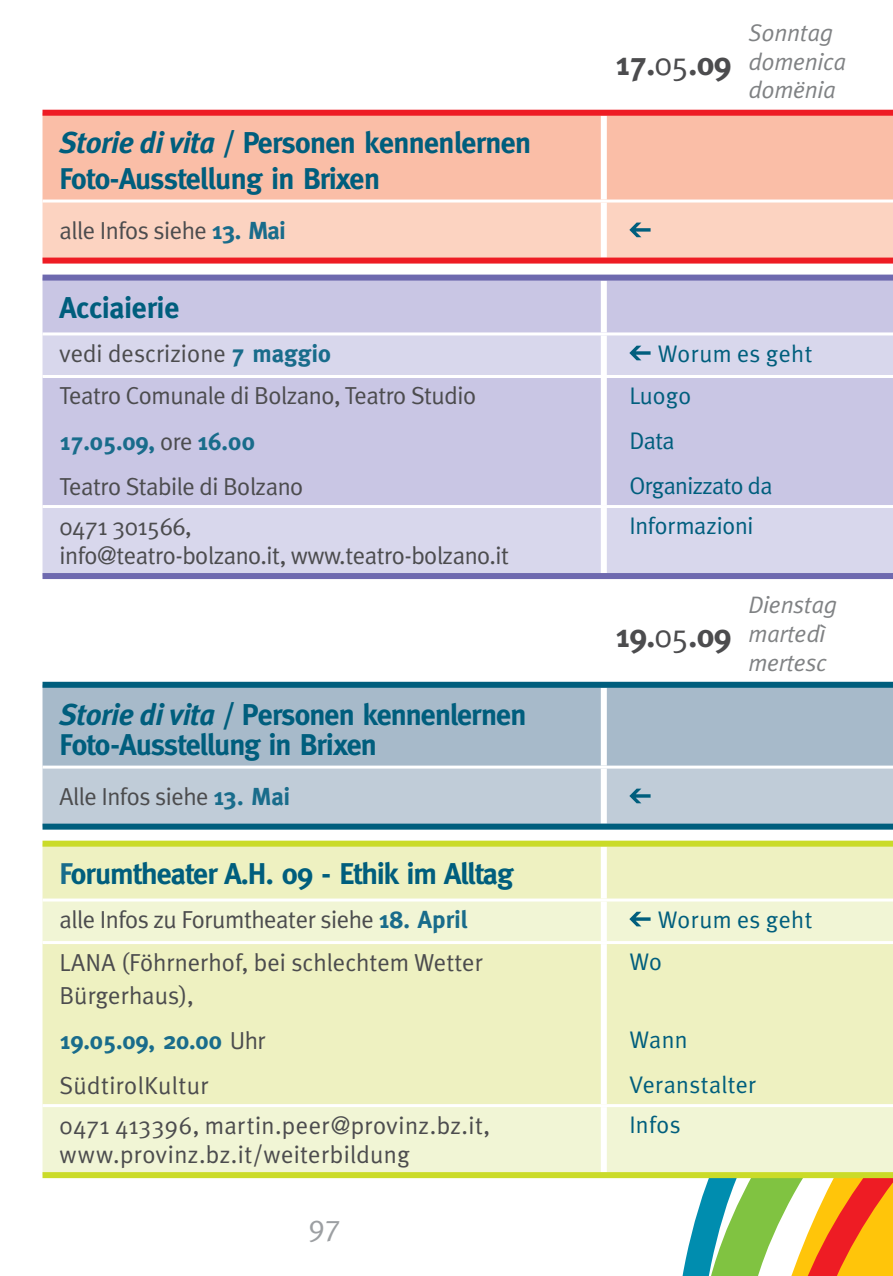
<style>
.page{position:relative;width:893px;height:1276px;background:#fff}
.page>*{position:absolute;margin:0;border:0;box-sizing:border-box;transform-origin:0 0}
.t1{font:700 33px "Meta";letter-spacing:-.02em;color:#4c4c4e}
.t2{font:700 30px/30px "Meta";letter-spacing:-.03em;color:#005e7d}
.t3{font:700 30px "Meta";color:#005e7d}
.t4{font:30px "Meta";color:#9c9fa2}
.t5{font:24.6px/29.4px "Meta Plus Normal";letter-spacing:-.02em;color:#4c4c4e}
.t6{font:24.6px/33px "Meta Plus Normal";color:#4c4c4e}
.t7{font:24.6px/29.4px "Meta Plus Normal";letter-spacing:.015em;color:#4c4c4e}
.t8{font:700 24.6px "Meta";letter-spacing:-.005em;color:#196c8b}
.t9{font:24.6px "Meta Plus Normal";letter-spacing:.01em;color:#4c4c4e}
.t10{font:24px/45px "Meta Plus Normal";letter-spacing:.005em;color:#005e7d}
.t11{font:italic 24px/28.8px "Meta";letter-spacing:-.01em;color:#808284}
.t12{font:24px/45px "Meta Plus Normal";letter-spacing:-.025em;color:#005e7d}
.t13{font:24px "Meta Plus Normal";letter-spacing:-.015em;color:#005e7d}
.s1{font-family:"Meta Plus";font-style:italic}
.s2{font-family:"Meta";font-weight:700;color:#196c8b}
.s3{font-weight:400}
.s4{font-family:"Meta Plus Normal";font-weight:400;color:#4c4c4e}
.s5{color:#196c8b}
</style>
<div class="page">
<svg style="left:658px;top:1178px;width:61px;height:98px"></svg>
<svg style="left:719px;top:1178px;width:174px;height:98px"></svg>
<div style="left:43px;top:688px;width:850px;height:77px;background:#a7baca"></div>
<div style="left:43px;top:768px;width:850px;height:55px;background:#c0ccd8"></div>
<svg style="left:43px;top:829px;width:850px;height:1px"></svg>
<div style="left:43px;top:846px;width:850px;height:52px;background:#eef1c1"></div>
<svg style="left:43px;top:901px;width:850px;height:271px;background:#eff2c9"></svg>
<div style="left:601px;top:688px;width:6px;height:77px;background:#fff"></div>
<div style="left:601px;top:768px;width:6px;height:55px;background:#fff"></div>
<div style="left:601px;top:829px;width:6px;height:11px;background:#fff"></div>
<div style="left:601px;top:846px;width:6px;height:52px;background:#fff"></div>
<div style="left:601px;top:901px;width:6px;height:40px;background:#fff"></div>
<div style="left:601px;top:1107px;width:6px;height:65px;background:#fff"></div>
<div style="left:43px;top:682px;width:850px;height:6px;background:#005e7d"></div>
<div style="left:43px;top:823px;width:688px;height:6px;background:#005e7d"></div>
<div style="left:731px;top:823px;width:162px;height:6px;background:#005e7d"></div>
<div style="left:43px;top:840px;width:850px;height:6px;background:#cadb29"></div>
<div style="left:43px;top:1172px;width:688px;height:6px;background:#cadb29"></div>
<div style="left:731px;top:1172px;width:162px;height:6px;background:#cadb29"></div>
<hr style="left:43px;top:941px;width:850px;height:3px;background:#fff">
<hr style="left:43px;top:1104px;width:688px;height:3px;background:#fff">
<hr style="left:731px;top:1104px;width:162px;height:3px;background:#fff">
<div style="left:601px;top:944px;width:6px;height:160px;background:#fff"></div>
<svg style="left:629px;top:788px;width:22px;height:15px"></svg>
<svg style="left:629px;top:911px;width:22px;height:15px"></svg>
<div style="left:43px;top:116px;width:850px;height:83px;background:#fabea7"></div>
<div style="left:43px;top:202px;width:850px;height:55px;background:#fcd3c1"></div>
<svg style="left:43px;top:263px;width:850px;height:1px"></svg>
<div style="left:43px;top:280px;width:850px;height:52px;background:#c9c6e4"></div>
<svg style="left:43px;top:335px;width:850px;height:238px;background:#cfcde7"></svg>
<div style="left:601px;top:116px;width:6px;height:83px;background:#fff"></div>
<div style="left:601px;top:202px;width:6px;height:55px;background:#fff"></div>
<div style="left:601px;top:263px;width:6px;height:11px;background:#fff"></div>
<div style="left:601px;top:280px;width:6px;height:52px;background:#fff"></div>
<div style="left:601px;top:335px;width:6px;height:40px;background:#fff"></div>
<div style="left:601px;top:508px;width:6px;height:65px;background:#fff"></div>
<hr style="left:43px;top:375px;width:850px;height:3px;background:#fff">
<hr style="left:43px;top:505px;width:688px;height:3px;background:#fff">
<hr style="left:731px;top:505px;width:162px;height:3px;background:#fff">
<div style="left:601px;top:378px;width:6px;height:127px;background:#fff"></div>
<div style="left:43px;top:110px;width:850px;height:6px;background:#ee1c24"></div>
<div style="left:43px;top:257px;width:688px;height:6px;background:#ee1c24"></div>
<div style="left:731px;top:257px;width:162px;height:6px;background:#ee1c24"></div>
<div style="left:43px;top:274px;width:850px;height:6px;background:#6e69af"></div>
<div style="left:43px;top:573px;width:688px;height:6px;background:#6e69af"></div>
<div style="left:731px;top:573px;width:162px;height:6px;background:#6e69af"></div>
<svg style="left:629px;top:222px;width:22px;height:15px"></svg>
<svg style="left:629px;top:346px;width:22px;height:14px"></svg>
<p class="t2" style="left:60px;top:126px;width:473px;line-height:36px"><span class="s1">Storie di vita</span> / Personen kennenlernen<br>Foto-Ausstellung in Brixen</p>
<p class="t5" style="left:60px;top:218px;width:227px">alle Infos siehe <span class="s2">13. Mai</span></p>
<h1 class="t1" style="left:615px;top:47px;width:118px">17.<span class="s3">05</span>.09</h1>
<p class="t11" style="left:748px;top:21px;width:99px">Sonntag domenica domënia</p>
<p class="t3" style="left:60px;top:293px;width:121px">Acciaierie</p>
<p class="t6" style="left:60px;top:339px;width:273px">vedi descrizione <span class="s2">7 maggio</span></p>
<p class="t10" style="left:658px;top:333px;width:156px">Worum es geht</p>
<p class="t5" style="left:60px;top:384px;width:418px">Teatro Comunale di Bolzano, Teatro Studio</p>
<p class="t8" style="left:60px;top:429px;width:197px">17.05.09, <span class="s4">ore</span> 16.00</p>
<p class="t5" style="left:60px;top:474px;width:245px">Teatro Stabile di Bolzano</p>
<p class="t12" style="left:629px;top:376px;width:145px">Luogo<br>Data<br>Organizzato da</p>
<p class="t5" style="left:60px;top:514px;width:451px">0471 301566,<br>info@teatro-bolzano.it, www.teatro-bolzano.it</p>
<p class="t13" style="left:629px;top:517px;width:126px">Informazioni</p>
<p class="t2" style="left:60px;top:701px;width:468px"><span class="s1">Storie di vita</span> / Personen kennenlernen<br>Foto-Ausstellung in Brixen</p>
<p class="t5" style="left:60px;top:784px;width:232px">Alle Infos siehe <span class="s2">13. Mai</span></p>
<h1 class="t1" style="left:615px;top:619px;width:118px">19.<span class="s3">05</span>.09</h1>
<p class="t11" style="left:748px;top:593px;width:90px">Dienstag martedì mertesc</p>
<p class="t2" style="left:60px;top:860px;width:456px"><span class="s5">F</span>orumtheater A.H. 09 - Ethik im Alltag</p>
<p class="t5" style="left:60px;top:907px;width:409px">alle Infos zu Forumtheater siehe <span class="s2">18. April</span></p>
<p class="t10" style="left:658px;top:899px;width:156px">Worum es geht</p>
<p class="t6" style="left:60px;top:948px;width:425px">LANA (Föhrnerhof, bei schlechtem Wetter<br>Bürgerhaus),</p>
<p class="t8" style="left:60px;top:1028px;width:208px">19.05.09, 20.00 <span class="s4">Uhr</span></p>
<p class="t9" style="left:60px;top:1076px;width:151px">SüdtirolKultur</p>
<p class="t10" style="left:629px;top:942px;width:34px">Wo</p>
<p class="t10" style="left:629px;top:1020px;width:128px">Wann<br>Veranstalter</p>
<p class="t7" style="left:60px;top:1113px;width:432px">0471 413396, martin.peer@provinz.bz.it, www.provinz.bz.it/weiterbildung</p>
<p class="t10" style="left:629px;top:1105px;width:53px">Infos</p>
<p class="t4" style="left:309px;top:1214px;width:34px">97</p>
</div>
